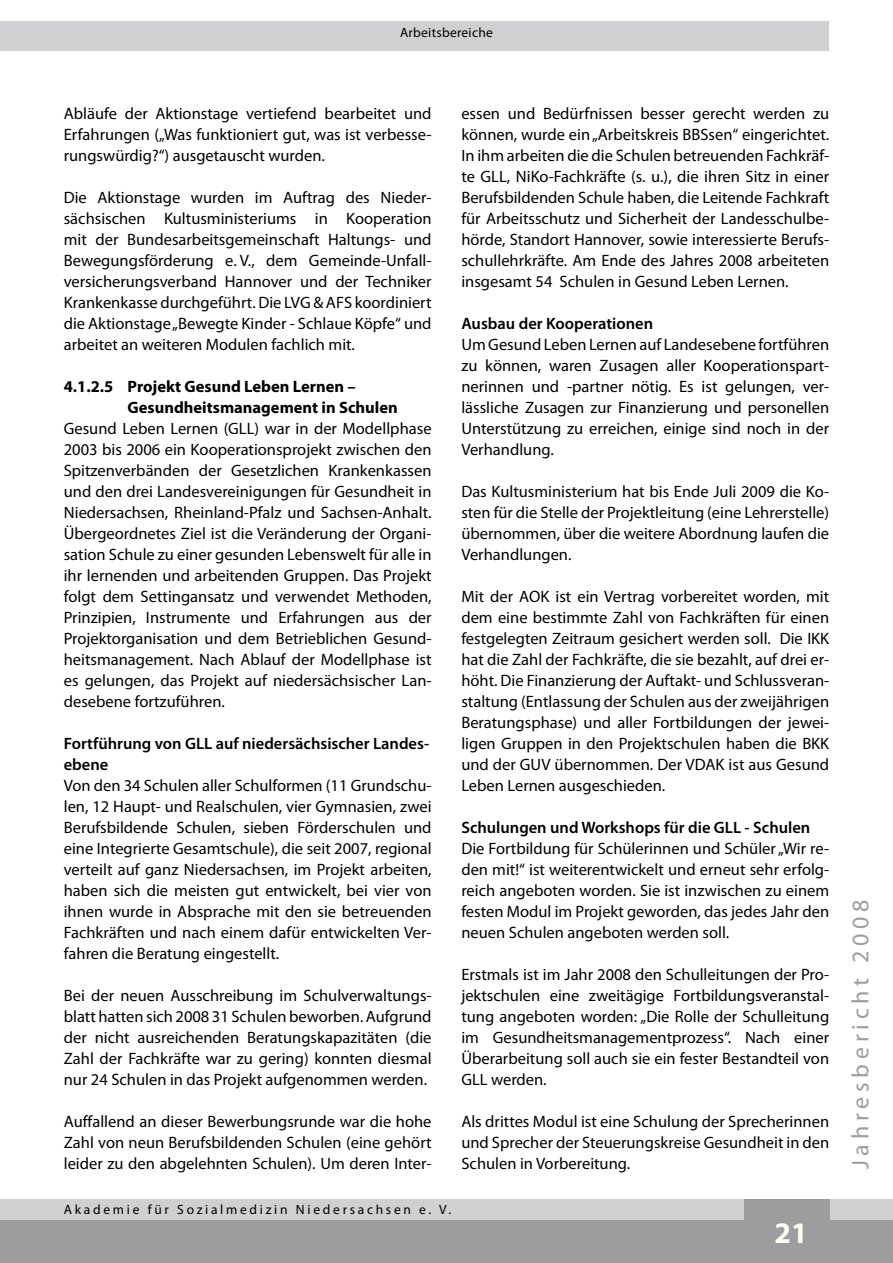
<style>
.page{position:relative;width:893px;height:1263px;background:#fff}
.page>*{position:absolute;margin:0;border:0;box-sizing:border-box;transform-origin:0 0}
.t1{font:700 30px "Myriad Pro";color:#fffdef}
.t2{font:24px "Myriad Pro";letter-spacing:.2em;color:#9c9d9f}
.t3{font:16.5px/21px "Myriad Pro";color:#000;text-align:justify}
.t4{font:600 16.5px/21px "Myriad Pro";color:#000}
.t5{font:700 16.5px/21px "Myriad Pro";color:#000}
.t6{font:13.5px "Myriad Pro";letter-spacing:.2em;color:#000}
.t7{font:13.5px "Myriad Pro";letter-spacing:.02em;color:#000}
</style>
<div class="page">
<div style="left:0;top:1199px;width:893px;height:64px;background:#cfd0d1"></div>
<div style="left:0;top:1220px;width:893px;height:43px;background:#9c9d9f"></div>
<div style="left:744px;top:1199px;width:85px;height:64px;background:#9c9d9f"></div>
<div style="left:0;top:21px;width:829px;height:30px;background:#cfd0d1"></div>
<p class="t7" style="left:400px;top:24px;width:94px">Arbeitsbereiche</p>
<p class="t3" style="left:64px;top:102px;width:369px">Abläufe der Aktionstage vertiefend bearbeitet und Erfahrungen („Was funktioniert gut, was ist verbesse&shy;rungswürdig?“) ausgetauscht wurden.</p>
<p class="t3" style="left:64px;top:186px;width:369px">Die Aktionstage wurden im Auftrag des Nieder&shy;sächsischen Kultusministeriums in Kooperation mit der Bundesarbeitsgemeinschaft Haltungs- und Bewegungsförderung e. V., dem Gemeinde-Unfall&shy;versicherungsverband Hannover und der Techniker Krankenkasse durchgeführt. Die LVG &amp; AFS koordiniert die Aktionstage „Bewegte Kinder - Schlaue Köpfe“ und arbeitet an weiteren Modulen fachlich mit.</p>
<p class="t5" style="left:128px;top:375px;width:272px;text-indent:-64px">4.1.2.5 Projekt Gesund Leben Lernen –<br>Gesundheitsmanagement in Schulen</p>
<p class="t3" style="left:64px;top:417px;width:369px">Gesund Leben Lernen (GLL) war in der Modellphase 2003 bis 2006 ein Kooperationsprojekt zwischen den Spitzenverbänden der Gesetzlichen Krankenkassen und den drei Landesvereinigungen für Gesundheit in Niedersachsen, Rheinland-Pfalz und Sachsen-Anhalt.<br>Übergeordnetes Ziel ist die Veränderung der Organi&shy;sation Schule zu einer gesunden Lebenswelt für alle in ihr lernenden und arbeitenden Gruppen. Das Projekt folgt dem Settingansatz und verwendet Methoden, Prinzipien, Instrumente und Erfahrungen aus der Projektorganisation und dem Betrieblichen Gesund&shy;heitsmanagement. Nach Ablauf der Modellphase ist es gelungen, das Projekt auf niedersächsischer Lan&shy;desebene fortzuführen.</p>
<p class="t4" style="left:64px;top:732px;width:367px">Fortführung von GLL auf niedersächsischer Landes&shy;ebene</p>
<p class="t3" style="left:64px;top:774px;width:369px">Von den 34 Schulen aller Schulformen (11 Grundschu&shy;len, 12 Haupt- und Realschulen, vier Gymnasien, zwei Berufsbildende Schulen, sieben Förderschulen und eine Integrierte Gesamtschule), die seit 2007, regional verteilt auf ganz Niedersachsen, im Projekt arbeiten, haben sich die meisten gut entwickelt, bei vier von ihnen wurde in Absprache mit den sie betreuenden Fachkräften und nach einem dafür entwickelten Ver&shy;fahren die Beratung eingestellt.</p>
<p class="t3" style="left:64px;top:984px;width:369px">Bei der neuen Ausschreibung im Schulverwaltungs&shy;blatt hatten sich 2008 31 Schulen beworben. Aufgrund der nicht ausreichenden Beratungskapazitäten (die Zahl der Fachkräfte war zu gering) konnten diesmal nur 24 Schulen in das Projekt aufgenommen werden.</p>
<p class="t3" style="left:64px;top:1110px;width:369px">Auffallend an dieser Bewerbungsrunde war die hohe Zahl von neun Berufsbildenden Schulen (eine gehört leider zu den abgelehnten Schulen). Um deren Inter-</p>
<p class="t3" style="left:461px;top:102px;width:369px">essen und Bedürfnissen besser gerecht werden zu können, wurde ein „Arbeitskreis BBSsen“ eingerichtet.<br>In ihm arbeiten die die Schulen betreuenden Fachkräf&shy;te GLL, NiKo-Fachkräfte (s. u.), die ihren Sitz in einer Berufsbildenden Schule haben, die Leitende Fachkraft für Arbeitsschutz und Sicherheit der Landesschulbe&shy;hörde, Standort Hannover, sowie interessierte Berufs&shy;schullehrkräfte. Am Ende des Jahres 2008 arbeiteten insgesamt 54 Schulen in Gesund Leben Lernen.</p>
<p class="t4" style="left:461px;top:312px;width:193px">Ausbau der Kooperationen</p>
<p class="t3" style="left:461px;top:333px;width:369px">Um Gesund Leben Lernen auf Landesebene fortführen zu können, waren Zusagen aller Kooperationspart&shy;nerinnen und -partner nötig. Es ist gelungen, ver&shy;lässliche Zusagen zur Finanzierung und personellen Unterstützung zu erreichen, einige sind noch in der Verhandlung.</p>
<p class="t3" style="left:461px;top:480px;width:369px">Das Kultusministerium hat bis Ende Juli 2009 die Ko&shy;sten für die Stelle der Projektleitung (eine Lehrerstelle) übernommen, über die weitere Abordnung laufen die Verhandlungen.</p>
<p class="t3" style="left:461px;top:585px;width:369px">Mit der AOK ist ein Vertrag vorbereitet worden, mit dem eine bestimmte Zahl von Fachkräften für einen festgelegten Zeitraum gesichert werden soll. Die IKK hat die Zahl der Fachkräfte, die sie bezahlt, auf drei er&shy;höht. Die Finanzierung der Auftakt- und Schlussveran&shy;staltung (Entlassung der Schulen aus der zweijährigen Beratungsphase) und aller Fortbildungen der jewei&shy;ligen Gruppen in den Projektschulen haben die BKK und der GUV übernommen. Der VDAK ist aus Gesund Leben Lernen ausgeschieden.</p>
<p class="t4" style="left:461px;top:816px;width:350px">Schulungen und Workshops für die GLL - Schulen</p>
<p class="t3" style="left:461px;top:837px;width:369px">Die Fortbildung für Schülerinnen und Schüler „Wir re&shy;den mit!“ ist weiterentwickelt und erneut sehr erfolg&shy;reich angeboten worden. Sie ist inzwischen zu einem festen Modul im Projekt geworden, das jedes Jahr den neuen Schulen angeboten werden soll.</p>
<p class="t3" style="left:461px;top:963px;width:369px">Erstmals ist im Jahr 2008 den Schulleitungen der Pro&shy;jektschulen eine zweitägige Fortbildungsveranstal&shy;tung angeboten worden: „Die Rolle der Schulleitung im Gesundheitsmanagementprozess“. Nach einer Überarbeitung soll auch sie ein fester Bestandteil von GLL werden.</p>
<p class="t3" style="left:461px;top:1110px;width:369px">Als drittes Modul ist eine Schulung der Sprecherinnen und Sprecher der Steuerungskreise Gesundheit in den Schulen in Vorbereitung.</p>
<p class="t6" style="left:64px;top:1201px;width:389px">Akademie für Sozialmedizin Niedersachsen e. V.</p>
<h1 class="t1" style="left:775px;top:1213px;width:35px">21</h1>
<h2 class="t2" style="left:846px;top:1169px;width:271px;rotate:-90deg">Jahresbericht 2008</h2>
</div>
